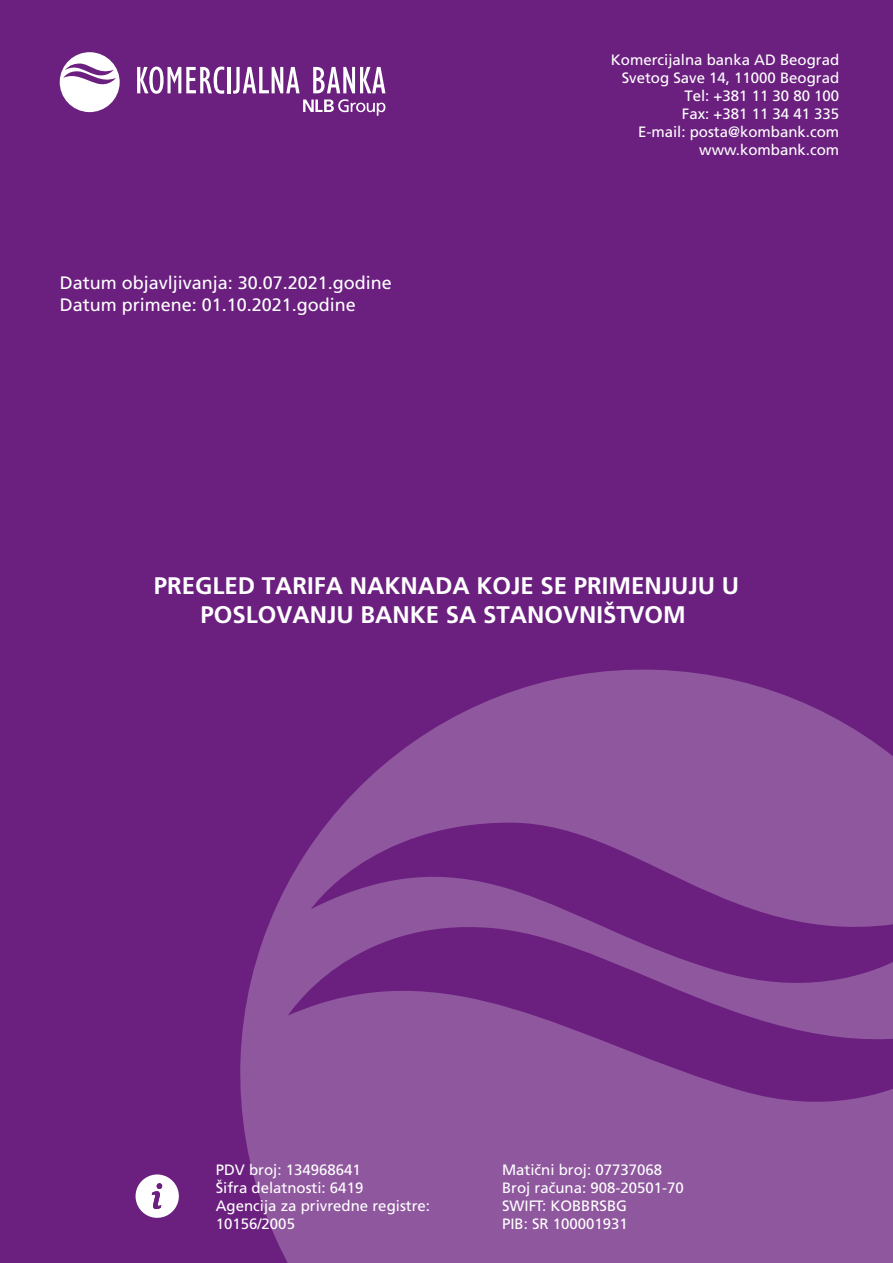
<style>
.page{position:relative;width:893px;height:1263px;background:#6b207f}
.page>*{position:absolute;margin:0;border:0;box-sizing:border-box;transform-origin:0 0}
.t1{font:700 24px/28.8px "Frutiger LT Std";color:#fff;text-align:center}
.t2{font:18px/21.6px "Frutiger LT Std";color:#fff}
.t3{font:15px/18px "Frutiger LT Std";color:#fff}
</style>
<div class="page">
<hr style="left:227px;top:67px;width:3px;height:26px;background:#fff">
<svg style="left:137px;top:67px;width:87px;height:27px"></svg>
<svg style="left:59px;top:52px;width:61px;height:61px"></svg>
<svg style="left:233px;top:67px;width:152px;height:49px"></svg>
<svg style="left:240px;top:670px;width:653px;height:593px;fill:#8f579e"></svg>
<svg style="left:136px;top:1174px;width:43px;height:44px"></svg>
<p class="t2" style="left:60px;top:272px;width:334px">Datum objavljivanja: 30.07.2021.godine<br>Datum primene: 01.10.2021.godine</p>
<p class="t3" style="left:611px;top:51px;width:230px;text-align:right">Komercijalna banka AD Beograd<br>Svetog Save 14, 11000 Beograd<br>Tel: +381 11 30 80 100<br>Fax: +381 11 34 41 335<br>E-mail: posta@kombank.com www.kombank.com</p>
<h1 class="t1" style="left:154px;top:572px;width:587px">PREGLED TARIFA NAKNADA KOJE SE PRIMENJUJU U<br>POSLOVANJU BANKE SA STANOVNIŠTVOM</h1>
<p class="t3" style="left:216px;top:1161px;width:216px">PDV broj: 134968641<br>Šifra delatnosti: 6419<br>Agencija za privredne registre:<br>10156/2005</p>
<p class="t3" style="left:502px;top:1161px;width:183px">Matični broj: 07737068<br>Broj računa: 908-20501-70<br>SWIFT: KOBBRSBG<br>PIB: SR 100001931</p>
</div>
